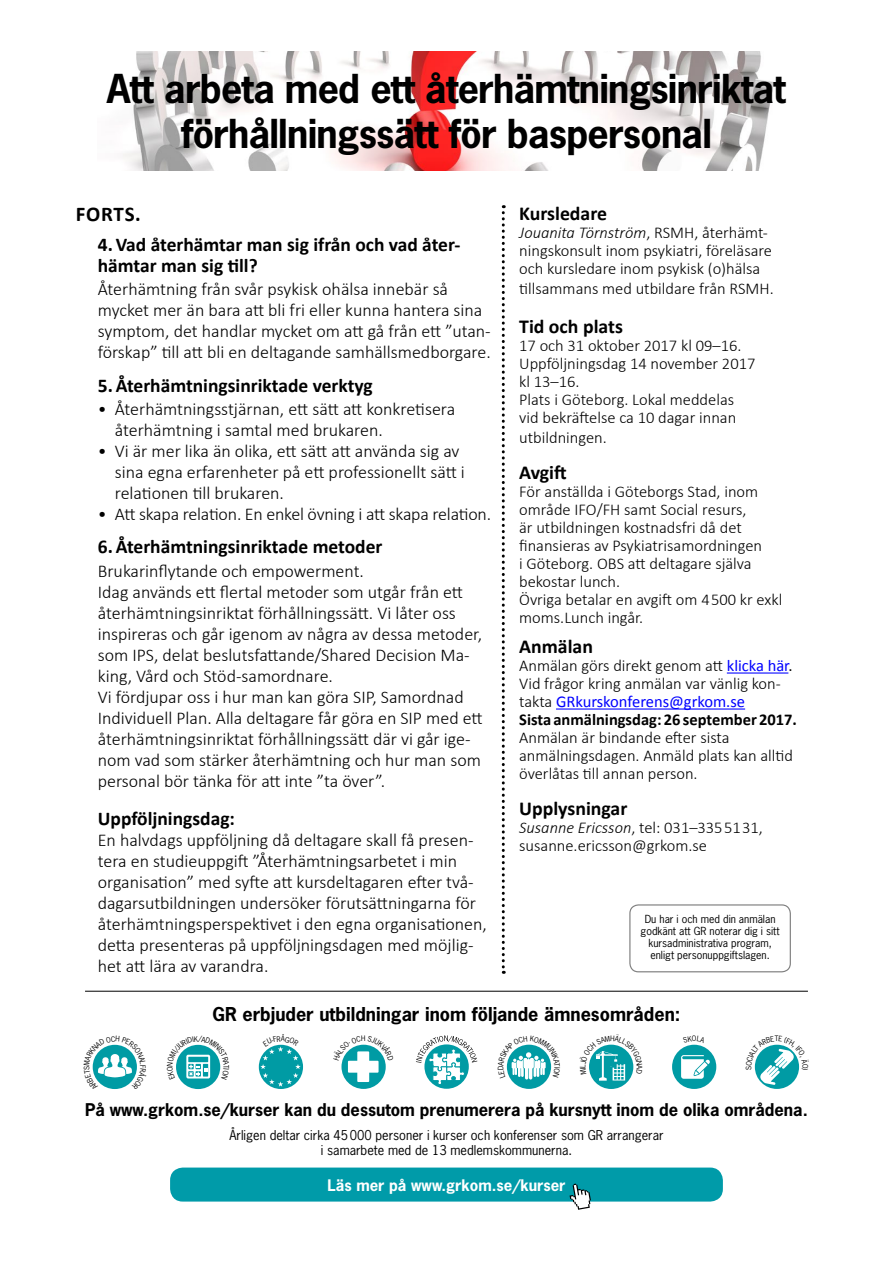
<style>
.page{position:relative;width:893px;height:1263px;background:#fff}
.page>*{position:absolute;margin:0;border:0;box-sizing:border-box;transform-origin:0 0}
.t1{font:700 37.5px/45px "News Gothic";letter-spacing:-.02em;color:#000;text-align:center}
.t2{font:700 21px "Calibri";letter-spacing:.035em;color:#000}
.t3{font:700 19.8px "Calibri";color:#000}
.t4{font:700 19.5px/21px "Calibri";color:#000}
.t5{font:300 18px/21px "Calibri";color:#000}
.t6{font:700 18px "News Gothic";color:#000}
.t7{font:300 16.5px/18px "Calibri";color:#000}
.t8{font:700 16.5px "News Gothic";color:#000}
.t9{font:700 15px "News Gothic";color:#fff}
.t10{font:12.75px/15px "News Gothic";color:#000;text-align:center}
.t11{font:10.5px/12px "News Gothic";color:#000;text-align:center}
.s1{font-style:italic}
.s2{font-weight:400;color:#00f}
.s3{font-weight:400}
.s4{font-weight:700}
</style>
<div class="page">
<img style="left:123px;top:51px;width:651px;height:119px">
<hr style="left:727px;top:672px;width:61px;height:1px;background:#00f">
<hr style="left:556px;top:708px;width:189px;height:1px;background:#00f">
<div style="left:629px;top:904px;width:162px;height:68px;border:1px solid #000;border-radius:9px"></div>
<svg style="left:502px;top:205px;width:3px;height:769px"></svg>
<hr style="left:85px;top:991px;width:723px;height:1px;background:#000">
<div style="left:170px;top:1167px;width:553px;height:34px;background:#009ba9;border-radius:13px"></div>
<svg style="left:570px;top:1183px;width:21px;height:27px"></svg>
<div style="left:176px;top:1045px;width:44px;height:44px;background:#009ba4;border-radius:50%"></div>
<div style="left:589px;top:1045px;width:44px;height:44px;background:#009ba4;border-radius:50%"></div>
<div style="left:259px;top:1045px;width:44px;height:44px;background:#009ba4;border-radius:50%"></div>
<div style="left:341px;top:1045px;width:45px;height:44px;background:#009ba4;border-radius:50%"></div>
<div style="left:507px;top:1045px;width:44px;height:44px;background:#009ba4;border-radius:50%"></div>
<div style="left:755px;top:1045px;width:44px;height:44px;background:#009ba4;border-radius:50%"></div>
<div style="left:672px;top:1045px;width:44px;height:44px;background:#009ba4;border-radius:50%"></div>
<svg style="left:681px;top:1055px;width:29px;height:24px"></svg>
<svg style="left:424px;top:1044px;width:45px;height:45px"></svg>
<svg style="left:416px;top:1035px;width:61px;height:50px"></svg>
<svg style="left:176px;top:1044px;width:45px;height:36px"></svg>
<svg style="left:589px;top:1044px;width:45px;height:37px"></svg>
<svg style="left:92px;top:1044px;width:45px;height:45px"></svg>
<svg style="left:260px;top:1044px;width:41px;height:43px"></svg>
<svg style="left:341px;top:1044px;width:45px;height:38px"></svg>
<svg style="left:506px;top:1044px;width:46px;height:35px"></svg>
<svg style="left:754px;top:1044px;width:46px;height:41px"></svg>
<h1 class="t1" style="left:107px;top:65px;width:681px">Att arbeta med ett återhämtningsinriktat förhållningssätt för baspersonal</h1>
<p class="t2" style="left:76px;top:201px;width:66px">FORTS.</p>
<p class="t4" style="left:98px;top:234px;width:364px">4. Vad återhämtar man sig ifrån och vad åter&shy;hämtar man sig till?</p>
<p class="t5" style="left:98px;top:278px;width:394px">Återhämtning från svår psykisk ohälsa innebär så mycket mer än bara att bli fri eller kunna hantera sina symptom, det handlar mycket om att gå från ett ”utan&shy;förskap” till att bli en deltagande samhällsmedborgare.</p>
<p class="t4" style="left:98px;top:375px;width:276px">5.Återhämtningsinriktade verktyg</p>
<p class="t5" style="left:115px;top:398px;width:342px;text-indent:-17px">• Återhämtningsstjärnan, ett sätt att konkretisera återhämtning i samtal med brukaren.</p>
<p class="t5" style="left:115px;top:440px;width:352px;text-indent:-17px">• Vi är mer lika än olika, ett sätt att använda sig av sina egna erfarenheter på ett professionellt sätt i relationen till brukaren.</p>
<p class="t5" style="left:98px;top:503px;width:395px">• Att skapa relation. En enkel övning i att skapa relation.</p>
<p class="t4" style="left:98px;top:536px;width:286px">6.Återhämtningsinriktade metoder</p>
<p class="t5" style="left:98px;top:560px;width:386px">Brukarinflytande och empowerment.<br>Idag används ett flertal metoder som utgår från ett återhämtningsinriktat förhållningssätt. Vi låter oss inspireras och går igenom av några av dessa metoder, som IPS, delat beslutsfattande/Shared Decision Ma&shy;king, Vård och Stöd-samordnare.<br>Vi fördjupar oss i hur man kan göra SIP, Samordnad Individuell Plan. Alla deltagare får göra en SIP med ett återhämtningsinriktat förhållningssätt där vi går ige&shy;nom vad som stärker återhämtning och hur man som personal bör tänka för att inte ”ta över”.</p>
<p class="t4" style="left:98px;top:808px;width:139px">Uppföljningsdag:</p>
<p class="t5" style="left:98px;top:829px;width:391px">En halvdags uppföljning då deltagare skall få presen&shy;tera en studieuppgift ”Återhämtningsarbetet i min organisation” med syfte att kursdeltagaren efter två&shy;dagarsutbildningen undersöker förutsättningarna för återhämtningsperspektivet i den egna organisationen, detta presenteras på uppföljningsdagen med möjlig&shy;het att lära av varandra.</p>
<p class="t3" style="left:519px;top:201px;width:89px">Kursledare</p>
<p class="t7" style="left:519px;top:223px;width:254px"><span class="s1">Jouanita Törnström</span>, RSMH, återhämt&shy;ningskonsult inom psykiatri, föreläsare och kursledare inom psykisk (o)hälsa</p>
<p class="t7" style="left:519px;top:279px;width:256px">tillsammans med utbildare från RSMH.</p>
<p class="t3" style="left:519px;top:314px;width:105px">Tid och plats</p>
<p class="t7" style="left:519px;top:337px;width:238px">17 och 31 oktober 2017 kl 09–16.<br>Uppföljningsdag 14 november 2017 kl 13–16.<br>Plats i Göteborg. Lokal meddelas vid bekräftelse ca 10 dagar innan</p>
<p class="t7" style="left:519px;top:429px;width:89px">utbildningen.</p>
<p class="t3" style="left:519px;top:460px;width:49px">Avgift</p>
<p class="t7" style="left:519px;top:483px;width:265px">För anställda i Göteborgs Stad, inom område IFO/FH samt Social resurs,<br>är utbildningen kostnadsfri då det finansieras av Psykiatrisamordningen<br>i Göteborg. OBS att deltagare själva bekostar lunch.<br>Övriga betalar en avgift om 4 500 kr exkl moms.Lunch ingår.</p>
<p class="t3" style="left:519px;top:634px;width:75px">Anmälan</p>
<p class="t7" style="left:519px;top:656px;width:279px">Anmälan görs direkt genom att <span class="s2">klicka här</span><span class="s3">.<br></span>Vid frågor kring anmälan var vänlig kon&shy;takta <span class="s2">GRkurskonferens@grkom.se<br></span><span class="s4">Sista anmälningsdag: 26 september 2017.</span></p>
<p class="t7" style="left:519px;top:728px;width:275px">Anmälan är bindande efter sista anmälningsdagen. Anmäld plats kan alltid överlåtas till annan person.</p>
<p class="t3" style="left:519px;top:796px;width:110px">Upplysningar</p>
<p class="t7" style="left:519px;top:819px;width:245px"><span class="s1">Susanne Ericsson</span>, tel: 031–335 51 31, susanne.ericsson@grkom.se</p>
<p class="t11" style="left:641px;top:913px;width:141px">Du har i och med din anmälan godkänt att GR noterar dig i sitt kursadministrativa program, enligt personuppgiftslagen.</p>
<p class="t6" style="left:213px;top:1002px;width:469px">GR erbjuder utbildningar inom följande ämnesområden:</p>
<p class="t8" style="left:85px;top:1099px;width:724px">På www.grkom.se/kurser kan du dessutom prenumerera på kursnytt inom de olika områdena.</p>
<p class="t10" style="left:229px;top:1127px;width:436px">Årligen deltar cirka 45000 personer i kurser och konferenser som GR arrangerar i samarbete med de 13 medlemskommunerna.</p>
<p class="t9" style="left:327px;top:1175px;width:240px">Läs mer på www.grkom.se/kurser</p>
</div>
